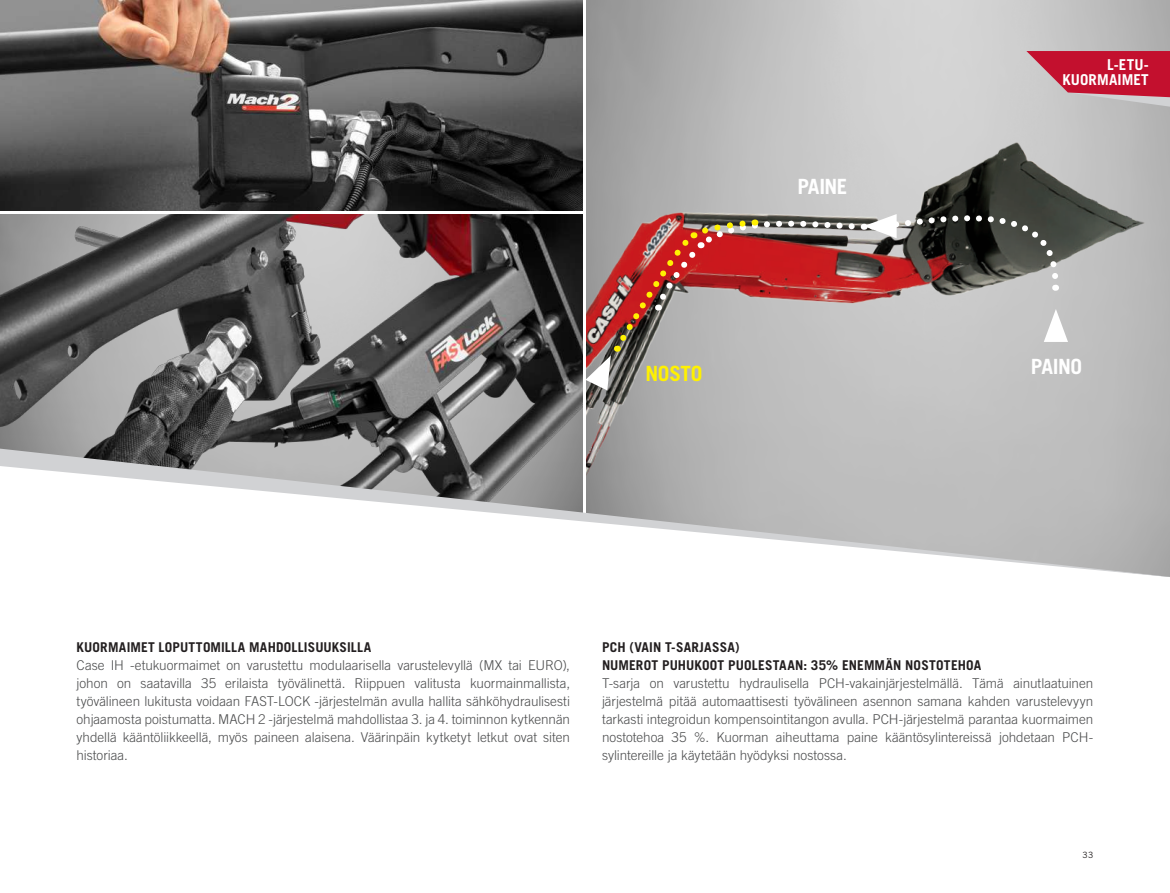
<style>
.page{position:relative;width:1170px;height:893px;background:#fff}
.page>*{position:absolute;margin:0;border:0;box-sizing:border-box;transform-origin:0 0}
.t1{font:700 21px "Trade Gothic LT Pro";letter-spacing:-.03em;color:#fff}
.t2{font:700 21px "Trade Gothic LT Pro";letter-spacing:-.015em;color:#fff101}
.t3{font:700 15px/15px "Trade Gothic LT Pro";letter-spacing:.015em;color:#fff;text-align:right}
.t4{font:300 13.5px/18px "Trade Gothic LT Pro";letter-spacing:-.005em;color:#4b4c4d;text-align:justify}
.t5{font:700 13.5px/18px "Trade Gothic LT Pro";letter-spacing:.01em;color:#231f20}
.t6{font:8.7px "Trade Gothic LT Pro";color:#231f20}
</style>
<div class="page">
<svg style="left:1026px;top:51px;width:143px;height:56px;background:#c54056"></svg>
<img style="left:586px;top:100px;width:567px;height:349px">
<svg style="left:1043px;top:309px;width:24px;height:33px"></svg>
<svg style="left:586px;top:217px;width:271px;height:173px;background:#ae7d7a"></svg>
<svg style="left:863px;top:190px;width:198px;height:101px;background:#675a56"></svg>
<img style="left:0;top:0;width:583px;height:449px">
<hr style="left:0;top:212px;width:585px;height:2px;background:#fff">
<svg style="left:0;top:449px;width:1169px;height:128px"></svg>
<h1 class="t2" style="left:645px;top:360px;width:58px">NOSTO</h1>
<h1 class="t1" style="left:797px;top:173px;width:51px">PAINE</h1>
<p class="t3" style="left:1062px;top:57px;width:88px">L-ETU-<br>KUORMAIMET</p>
<h1 class="t1" style="left:1030px;top:354px;width:53px">PAINO</h1>
<p class="t5" style="left:77px;top:638px;width:296px">KUORMAIMET LOPUTTOMILLA MAHDOLLISUUKSILLA</p>
<p class="t4" style="left:77px;top:656px;width:495px">Case IH -etukuormaimet on varustettu modulaarisella varustelevyllä (MX tai EURO), johon on saatavilla 35 erilaista työvälinettä. Riippuen valitusta kuormainmallista, työvälineen lukitusta voidaan FAST-LOCK -järjestelmän avulla hallita sähköhydraulisesti ohjaamosta poistumatta. MACH 2 -järjestelmä mahdollistaa 3. ja 4. toiminnon kytkennän yhdellä kääntöliikkeellä, myös paineen alaisena. Väärinpäin kytketyt letkut ovat siten historiaa.</p>
<p class="t5" style="left:602px;top:638px;width:381px">PCH (VAIN T-SARJASSA)<br>NUMEROT PUHUKOOT PUOLESTAAN: 35% ENEMMÄN NOSTOTEHOA</p>
<p class="t4" style="left:602px;top:674px;width:492px">T-sarja on varustettu hydraulisella PCH-vakainjärjestelmällä. Tämä ainutlaatuinen järjestelmä pitää automaattisesti työvälineen asennon samana kahden varustelevyyn tarkasti integroidun kompensointitangon avulla. PCH-järjestelmä parantaa kuormaimen nostotehoa 35 %. Kuorman aiheuttama paine kääntösylintereissä johdetaan PCH&shy;sylintereille ja käytetään hyödyksi nostossa.</p>
<p class="t6" style="left:1082px;top:849px;width:12px">33</p>
</div>
